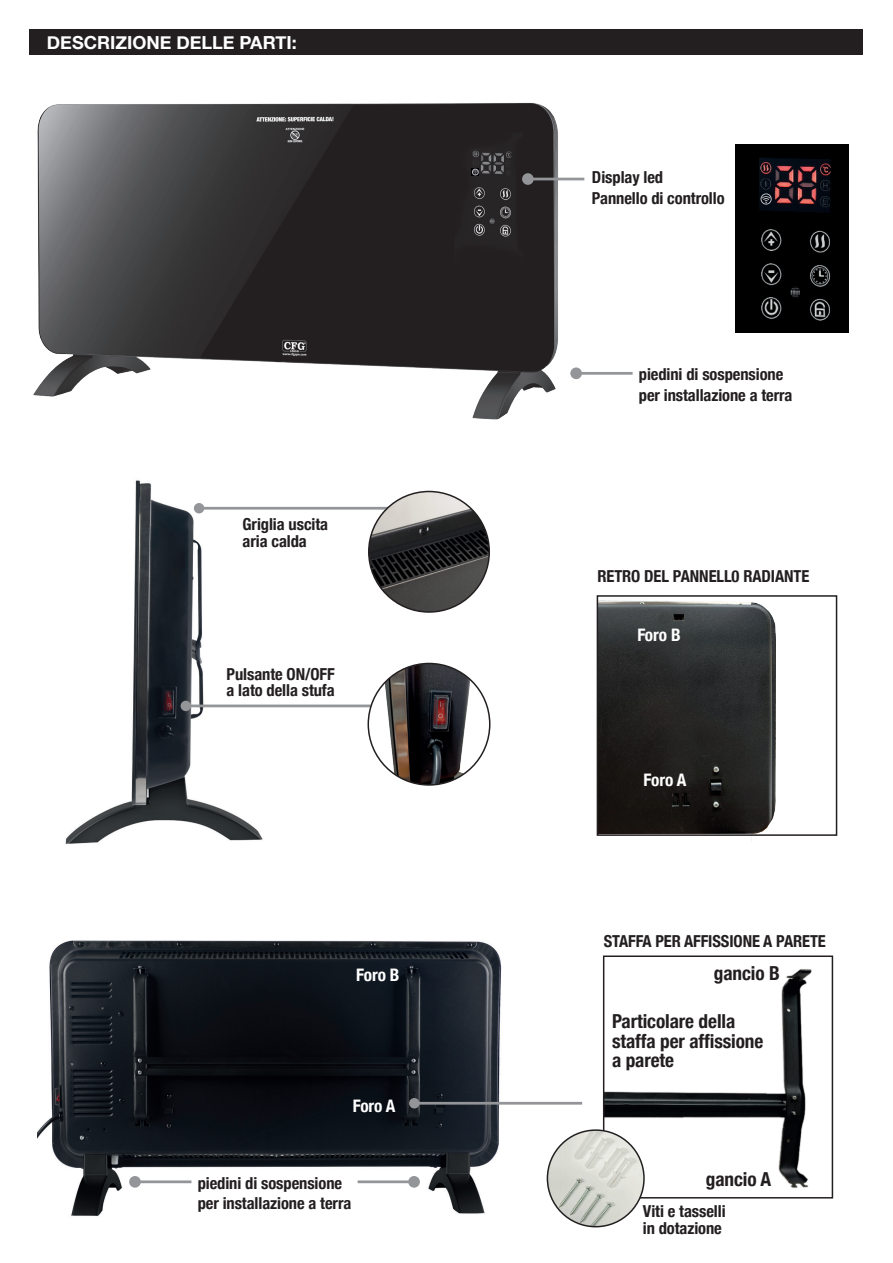
<style>
.page{position:relative;width:893px;height:1263px;background:#fff}
.page>*{position:absolute;margin:0;border:0;box-sizing:border-box;transform-origin:0 0}
.t1{font:700 condensed 19.2px/19.2px "Helvetica Neue";letter-spacing:-.005em;color:#231f20}
.t2{font:700 18px "Helvetica Neue";color:#fff}
.t3{font:700 condensed 17.25px "Helvetica Neue";letter-spacing:-.005em;color:#fff}
.t4{font:700 condensed 16.5px/20.7px "Helvetica Neue";letter-spacing:-.005em;color:#231f20}
</style>
<div class="page">
<img style="left:38px;top:940px;width:476px;height:276px">
<img style="left:33px;top:102px;width:551px;height:318px">
<img style="left:606px;top:969px;width:218px;height:230px">
<div style="left:603px;top:955px;width:230px;height:243px;border:2px solid #231f20"></div>
<div style="left:30px;top:29px;width:833px;height:26px;background:#231f20"></div>
<div style="left:522px;top:173px;width:12px;height:12px;background:#939598;border-radius:50%"></div>
<hr style="left:531px;top:178px;width:53px;height:2px;background:#939598">
<div style="left:129px;top:1176px;width:12px;height:12px;background:#939598;border-radius:50%"></div>
<hr style="left:138px;top:1180px;width:53px;height:3px;background:#939598">
<div style="left:408px;top:1176px;width:12px;height:12px;background:#939598;border-radius:50%"></div>
<hr style="left:358px;top:1180px;width:53px;height:3px;background:#939598">
<div style="left:409px;top:1098px;width:10px;height:10px;background:#939598;border-radius:50%"></div>
<hr style="left:417px;top:1102px;width:165px;height:2px;background:#939598">
<div style="left:570px;top:367px;width:12px;height:12px;background:#939598;border-radius:50%"></div>
<hr style="left:580px;top:372px;width:53px;height:3px;background:#939598">
<img style="left:600px;top:600px;width:176px;height:241px">
<div style="left:597px;top:595px;width:240px;height:241px;border:2px solid #231f20"></div>
<img style="left:735px;top:144px;width:113px;height:189px">
<img style="left:65px;top:480px;width:240px;height:364px">
<div style="left:181px;top:701px;width:10px;height:10px;background:#939598;border-radius:50%"></div>
<hr style="left:189px;top:704px;width:182px;height:3px;background:#939598">
<div style="left:194px;top:503px;width:10px;height:10px;background:#939598;border-radius:50%"></div>
<hr style="left:202px;top:507px;width:189px;height:3px;background:#939598">
<img style="left:377px;top:663px;width:100px;height:122px">
<div style="left:368px;top:663px;width:122px;height:123px;border:2px solid #231f20;border-radius:50%"></div>
<img style="left:369px;top:491px;width:120px;height:121px;border-radius:60px">
<div style="left:368px;top:491px;width:122px;height:122px;border:2px solid #231f20;border-radius:50%"></div>
<img style="left:547px;top:1130px;width:96px;height:97px">
<div style="left:547px;top:1129px;width:98px;height:98px;border:2px solid #231f20;border-radius:50%"></div>
<svg style="left:760px;top:193px;width:13px;height:15px"></svg>
<svg style="left:763px;top:196px;width:8px;height:7px"></svg>
<div style="left:761px;top:194px;width:10px;height:10px;border:1px solid #bcbdc0;border-radius:50%"></div>
<svg style="left:471px;top:168px;width:8px;height:8px"></svg>
<svg style="left:472px;top:169px;width:6px;height:6px"></svg>
<p class="t2" style="left:47px;top:28px;width:251px">DESCRIZIONE DELLE PARTI:</p>
<p class="t4" style="left:243px;top:515px;width:87px;line-height:16.5px">Griglia uscita aria calda</p>
<p class="t4" style="left:227px;top:665px;width:110px;line-height:16.5px">Pulsante ON/OFF a lato della stufa</p>
<p class="t3" style="left:356px;top:961px;width:45px">Foro B</p>
<p class="t3" style="left:353px;top:1091px;width:44px">Foro A</p>
<p class="t4" style="left:198px;top:1171px;width:155px">piedini di sospensione per installazione a terra</p>
<p class="t4" style="left:592px;top:166px;width:134px">Display led<br>Pannello di controllo</p>
<p class="t4" style="left:639px;top:363px;width:155px">piedini di sospensione per installazione a terra</p>
<p class="t4" style="left:597px;top:565px;width:213px">RETRO DEL PANNELL0 RADIANTE</p>
<p class="t3" style="left:637px;top:620px;width:45px">Foro B</p>
<p class="t3" style="left:644px;top:766px;width:44px">Foro A</p>
<p class="t4" style="left:604px;top:930px;width:224px">STAFFA PER AFFISSIONE A PARETE</p>
<p class="t1" style="left:714px;top:962px;width:68px">gancio B</p>
<p class="t1" style="left:612px;top:1011px;width:153px">Particolare della staffa per affissione a parete</p>
<p class="t1" style="left:706px;top:1168px;width:67px">gancio A</p>
<p class="t4" style="left:643px;top:1202px;width:84px;line-height:16.5px">Viti e tasselli in dotazione</p>
</div>
